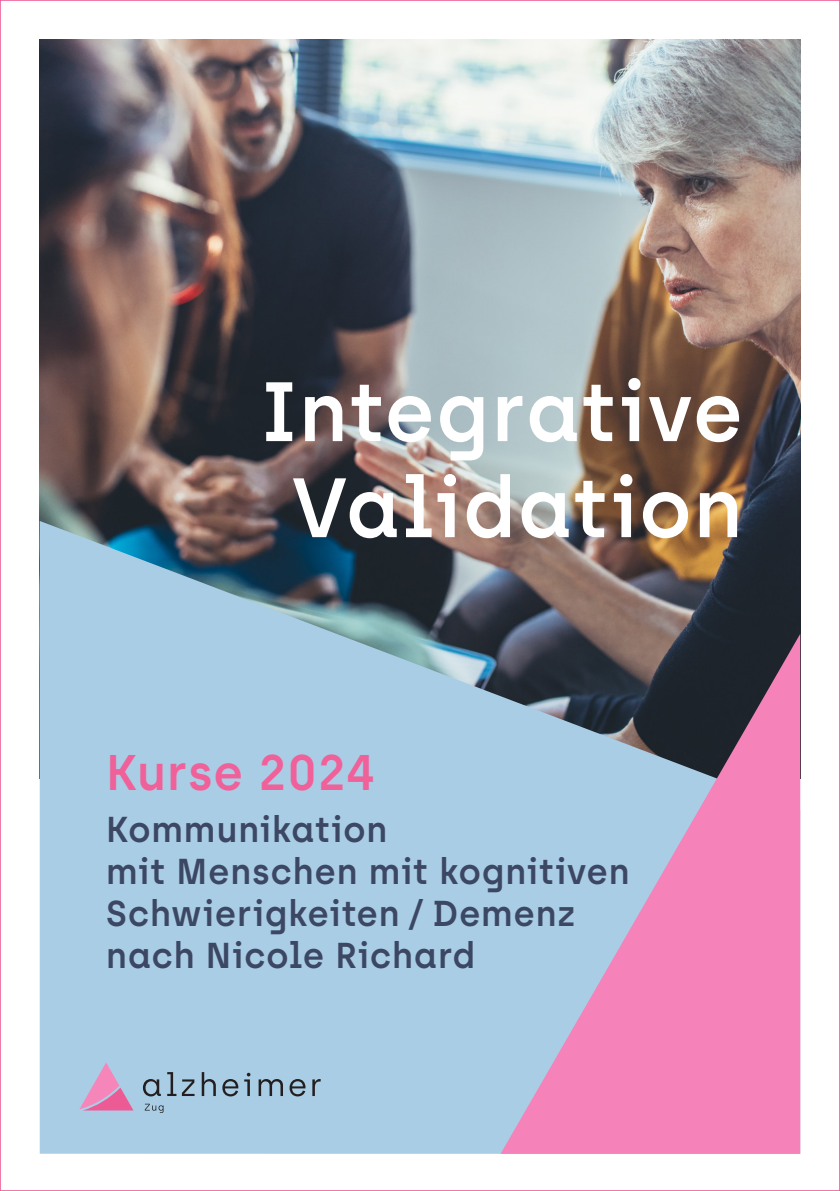
<style>
.page{position:relative;width:840px;height:1191px;background:#fff}
.page>*{position:absolute;margin:0;border:0;box-sizing:border-box;transform-origin:0 0}
.t1{font:600 84px/96px "Archia";letter-spacing:.02em;color:#fff;text-align:center}
.t2{font:600 50px "Archia";letter-spacing:.015em;color:#f0619a}
.t3{font:600 36px/42px "Archia";letter-spacing:.025em;color:#3c4763}
</style>
<div class="page">
<img style="left:40px;top:40px;width:759px;height:481px">
<svg style="left:40px;top:521px;width:759px;height:632px;background:#96b1c5"></svg>
<svg style="left:500px;top:634px;width:299px;height:519px;background:#b88bb0"></svg>
<svg style="left:79px;top:1062px;width:54px;height:48px;background:#cba4ca"></svg>
<svg style="left:143px;top:1079px;width:18px;height:17px"></svg>
<svg style="left:167px;top:1072px;width:9px;height:24px"></svg>
<svg style="left:182px;top:1079px;width:12px;height:17px"></svg>
<svg style="left:202px;top:1072px;width:14px;height:24px"></svg>
<svg style="left:222px;top:1079px;width:16px;height:17px"></svg>
<svg style="left:244px;top:1072px;width:6px;height:24px"></svg>
<svg style="left:258px;top:1079px;width:25px;height:17px"></svg>
<svg style="left:289px;top:1079px;width:16px;height:17px"></svg>
<svg style="left:312px;top:1079px;width:8px;height:17px"></svg>
<svg style="left:145px;top:1103px;width:18px;height:9px"></svg>
<h1 class="t1" style="left:260px;top:363px;width:483px">Integrative<br>Validation</h1>
<h2 class="t2" style="left:106px;top:742px;width:271px">Kurse 2024</h2>
<p class="t3" style="left:106px;top:807px;width:524px">Kommunikation<br>mit Menschen mit kognitiven<br>Schwierigkeiten / Demenz nach Nicole Richard</p>
</div>
